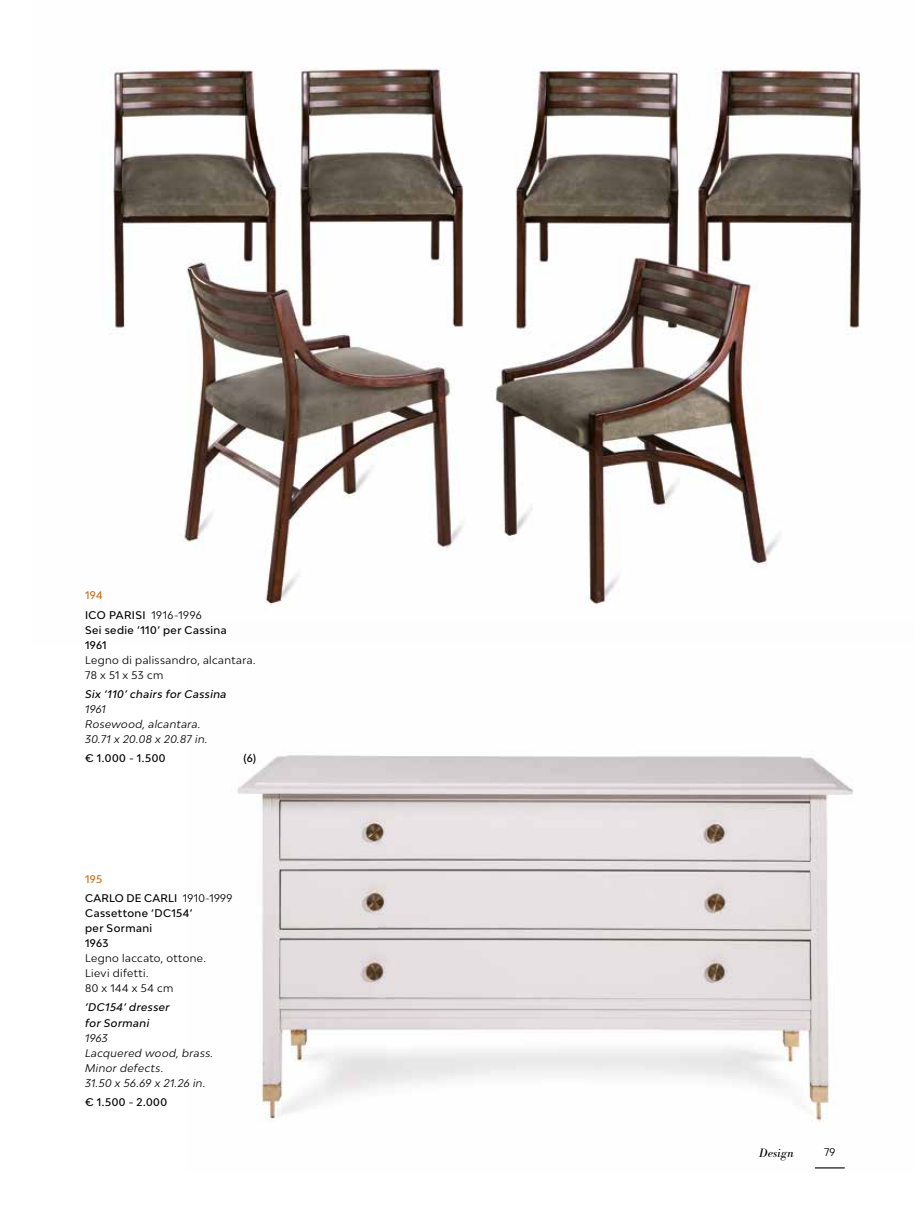
<style>
.page{position:relative;width:915px;height:1212px;background:#fff}
.page>*{position:absolute;margin:0;border:0;box-sizing:border-box;transform-origin:0 0}
.t1{font:italic 12px "Bodoni BE";letter-spacing:.02em;color:#000}
.t2{font:500 10.5px/15px "Bw Modelica";letter-spacing:.035em;color:#000}
.t3{font:italic 10.5px/15px "Bw Modelica";letter-spacing:.035em;color:#000}
.t4{font:10.5px/15px "Bw Modelica";letter-spacing:.04em;color:#000}
.t5{font:italic 500 10.5px/15px "Bw Modelica";letter-spacing:.04em;color:#000}
.s1{color:#c7711c}
.s2{font-weight:400}
</style>
<div class="page">
<img style="left:237px;top:755px;width:616px;height:414px">
<img style="left:109px;top:67px;width:753px;height:538px">
<hr style="left:814px;top:1167px;width:30px;height:1px;background:#000">
<p class="t2" style="left:85px;top:585px;width:118px;line-height:19.2px"><span class="s1">194<br></span>ICO PARISI <span class="s2">1916-1996</span></p>
<p class="t2" style="left:85px;top:622px;width:143px">Sei sedie ‘110’ per Cassina<br>1961</p>
<p class="t4" style="left:85px;top:652px;width:172px">Legno di palissandro, alcantara.<br>78 x 51 x 53 cm</p>
<p class="t5" style="left:85px;top:686px;width:143px">Six ‘110’ chairs for Cassina</p>
<p class="t3" style="left:85px;top:701px;width:124px">1961<br>Rosewood, alcantara.<br>30.71 x 20.08 x 20.87 in.</p>
<p class="t2" style="left:85px;top:750px;width:82px">€ 1.000 - 1.500</p>
<p class="t2" style="left:243px;top:750px;width:14px">(6)</p>
<p class="t2" style="left:85px;top:869px;width:149px;line-height:19.2px"><span class="s1">195<br></span>CARLO DE CARLI <span class="s2">1910-1999</span></p>
<p class="t2" style="left:85px;top:905px;width:109px">Cassettone ‘DC154’ per Sormani<br>1963</p>
<p class="t4" style="left:85px;top:950px;width:122px">Legno laccato, ottone.<br>Lievi difetti.<br>80 x 144 x 54 cm</p>
<p class="t5" style="left:85px;top:1000px;width:86px">‘DC154’ dresser for Sormani</p>
<p class="t3" style="left:85px;top:1030px;width:129px">1963<br>Lacquered wood, brass.<br>Minor defects.<br>31.50 x 56.69 x 21.26 in.</p>
<p class="t2" style="left:85px;top:1094px;width:83px">€ 1.500 - 2.000</p>
<p class="t1" style="left:759px;top:1146px;width:36px">Design</p>
<p class="t4" style="left:824px;top:1145px;width:13px">79</p>
</div>
